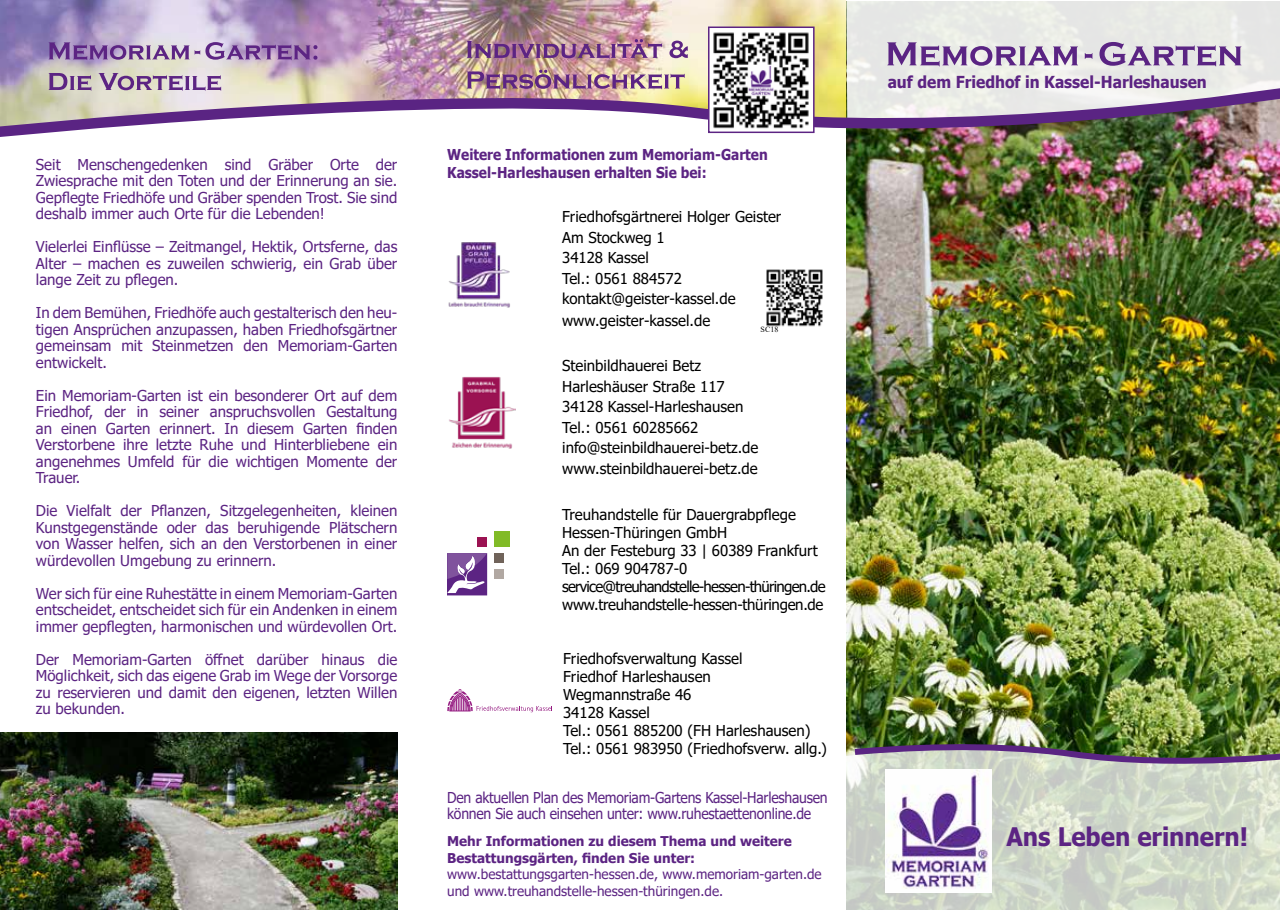
<style>
.page{position:relative;width:1280px;height:910px;background:#fff}
.page>*{position:absolute;margin:0;border:0;box-sizing:border-box;transform-origin:0 0}
.t1{font:700 25.5px "Tahoma";color:#5c2483;scale:.94 1}
.t2{font:700 16.5px "Tahoma";color:#5c2483;scale:.94 1}
.t3{font:15px/16.5px "Tahoma";color:#5c2483;text-align:justify}
.t4{font:15px/18px "Tahoma";color:#000}
.t5{font:15px/16.5px "Tahoma";color:#5c2483;scale:.93 1}
.t6{font:700 15px/18px "Tahoma";color:#5c2483;scale:.91 1}
.t7{font:13.5px/16.5px "Tahoma";color:#5c2483}
.t8{font:700 13.5px/16.5px "Tahoma";color:#5c2483}
.t9{font:7.95px "Times New Roman";color:#000}
</style>
<div class="page">
<img style="left:846px;top:146px;width:434px;height:601px">
<img style="left:0;top:0;width:846px;height:72px">
<div style="left:846px;top:1px;width:434px;height:71px;background:#e7e9e5"></div>
<svg style="left:846px;top:747px;width:434px;height:163px;background:#d0d8c9"></svg>
<img style="left:848px;top:742px;width:432px;height:34px">
<img style="left:0;top:72px;width:1280px;height:74px">
<img style="left:449px;top:376px;width:66px;height:73px">
<img style="left:885px;top:770px;width:107px;height:122px">
<svg style="left:49px;top:42px;width:268px;height:18px;background:#9e7eb2"></svg>
<svg style="left:49px;top:73px;width:172px;height:18px;background:#af99b4"></svg>
<img style="left:467px;top:39px;width:221px;height:20px">
<img style="left:467px;top:70px;width:218px;height:19px">
<svg style="left:887px;top:42px;width:354px;height:24px;background:#b3a0c1"></svg>
<img style="left:711px;top:30px;width:100px;height:100px">
<div style="left:708px;top:27px;width:106px;height:106px;border:2px solid #5c2483"></div>
<img style="left:448px;top:242px;width:62px;height:66px">
<svg style="left:447px;top:553px;width:40px;height:42px"></svg>
<div style="left:494px;top:531px;width:15px;height:15px;background:#81bb27"></div>
<div style="left:494px;top:553px;width:9px;height:9px;background:#70635a"></div>
<div style="left:494px;top:570px;width:9px;height:9px;background:#b1a8a2"></div>
<div style="left:478px;top:537px;width:9px;height:9px;background:#9b1252"></div>
<svg style="left:447px;top:689px;width:105px;height:23px"></svg>
<img style="left:766px;top:269px;width:57px;height:58px">
<img style="left:0;top:732px;width:397px;height:178px">
<p class="t3" style="left:36px;top:157px;width:363px">Seit Menschengedenken sind Gräber Orte der Zwiesprache mit den Toten und der Erinnerung an sie.<br>Gepflegte Friedhöfe und Gräber spenden Trost. Sie sind deshalb immer auch Orte für die Lebenden!</p>
<p class="t3" style="left:36px;top:239px;width:363px">Vielerlei Einflüsse – Zeitmangel, Hektik, Ortsferne, das Alter – machen es zuweilen schwierig, ein Grab über lange Zeit zu pflegen.</p>
<p class="t3" style="left:36px;top:305px;width:363px">In dem Bemühen, Friedhöfe auch gestalterisch den heu&shy;tigen Ansprüchen anzupassen, haben Friedhofsgärtner gemeinsam mit Steinmetzen den Memoriam-Garten entwickelt.</p>
<p class="t3" style="left:36px;top:388px;width:363px">Ein Memoriam-Garten ist ein besonderer Ort auf dem Friedhof, der in seiner anspruchsvollen Gestaltung an einen Garten erinnert. In diesem Garten finden Verstorbene ihre letzte Ruhe und Hinterbliebene ein angenehmes Umfeld für die wichtigen Momente der Trauer.</p>
<p class="t3" style="left:36px;top:503px;width:363px">Die Vielfalt der Pflanzen, Sitzgelegenheiten, kleinen Kunstgegenstände oder das beruhigende Plätschern von Wasser helfen, sich an den Verstorbenen in einer würdevollen Umgebung zu erinnern.</p>
<p class="t3" style="left:36px;top:586px;width:363px">Wer sich für eine Ruhestätte in einem Memoriam-Garten entscheidet, entscheidet sich für ein Andenken in einem immer gepflegten, harmonischen und würdevollen Ort.</p>
<p class="t3" style="left:36px;top:652px;width:363px">Der Memoriam-Garten öffnet darüber hinaus die Möglichkeit, sich das eigene Grab im Wege der Vorsorge zu reservieren und damit den eigenen, letzten Willen zu bekunden.</p>
<p class="t6" style="left:447px;top:146px;width:354px">Weitere Informationen zum Memoriam-Garten<br>Kassel-Harleshausen erhalten Sie bei:</p>
<p class="t4" style="left:562px;top:207px;width:221px;line-height:20.5px">Friedhofsgärtnerei Holger Geister<br>Am Stockweg 1<br>34128 Kassel<br>Tel.: 0561 884572 kontakt@geister-kassel.de</p>
<p class="t4" style="left:562px;top:312px;width:150px">www.geister-kassel.de</p>
<p class="t4" style="left:562px;top:356px;width:198px;line-height:20.5px">Steinbildhauerei Betz<br>Harleshäuser Straße 117<br>34128 Kassel-Harleshausen<br>Tel.: 0561 60285662 info@steinbildhauerei-betz.de www.steinbildhauerei-betz.de</p>
<p class="t9" style="left:761px;top:324px;width:19px">SC18</p>
<p class="t4" style="left:562px;top:506px;width:265px">Treuhandstelle für Dauergrabpflege Hessen-Thüringen GmbH<br>An der Festeburg 33 | 60389 Frankfurt Tel.: 069 904787-0 service@treuhandstelle-hessen-thüringen.de www.treuhandstelle-hessen-thüringen.de</p>
<p class="t4" style="left:563px;top:651px;width:265px">Friedhofsverwaltung Kassel<br>Friedhof Harleshausen<br>Wegmannstraße 46<br>34128 Kassel<br>Tel.: 0561 885200 (FH Harleshausen)<br>Tel.: 0561 983950 (Friedhofsverw. allg.)</p>
<p class="t5" style="left:447px;top:790px;width:411px">Den aktuellen Plan des Memoriam-Gartens Kassel-Harleshausen können Sie auch einsehen unter: www.ruhestaettenonline.de</p>
<p class="t8" style="left:447px;top:833px;width:346px">Mehr Informationen zu diesem Thema und weitere<br>Bestattungsgärten, finden Sie unter:</p>
<p class="t7" style="left:447px;top:867px;width:376px">www.bestattungsgarten-hessen.de, www.memoriam-garten.de und www.treuhandstelle-hessen-thüringen.de.</p>
<p class="t2" style="left:888px;top:70px;width:341px">auf dem Friedhof in Kassel-Harleshausen</p>
<h1 class="t1" style="left:1006px;top:819px;width:259px">Ans Leben erinnern!</h1>
</div>
